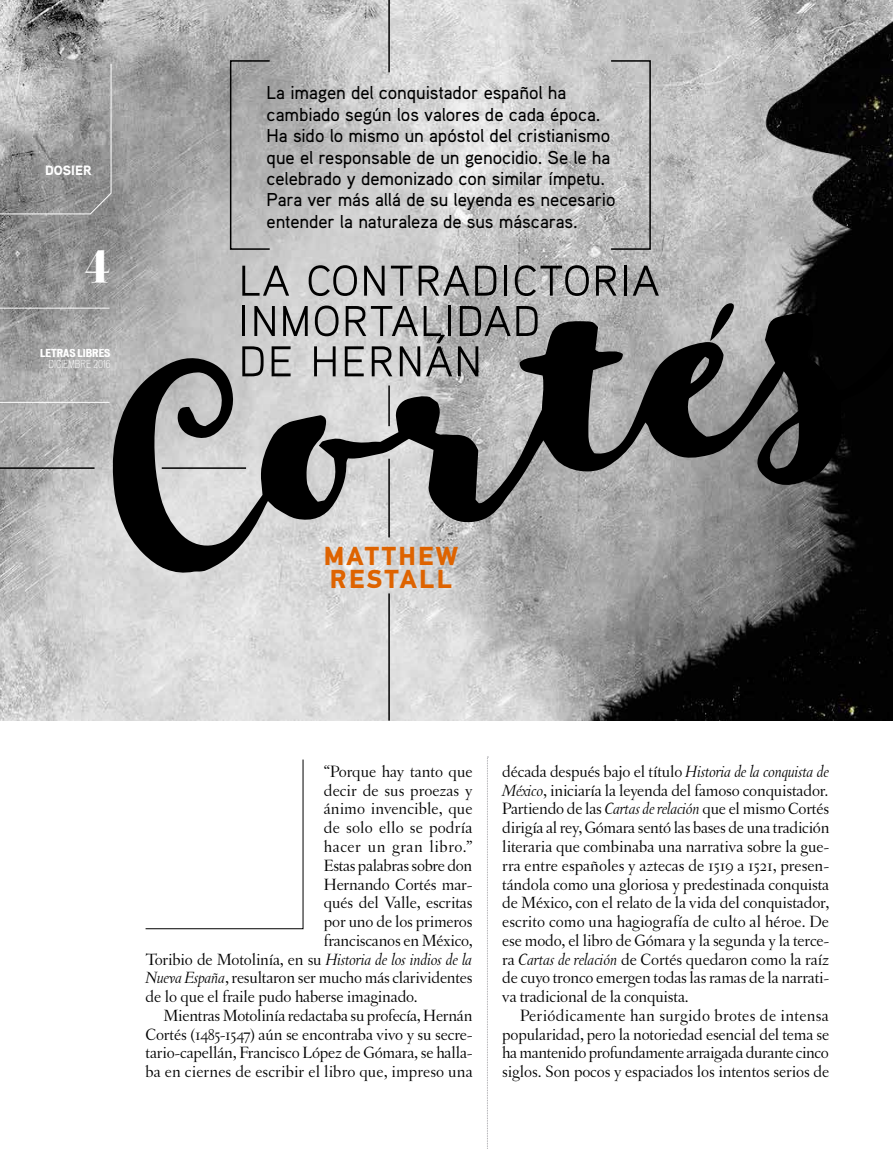
<style>
.page{position:relative;width:893px;height:1149px;background:#fff}
.page>*{position:absolute;margin:0;border:0;box-sizing:border-box;transform-origin:0 0}
.t1{font:57.45px/40.3px "Aaux Pro Light SC";color:#000}
.t2{font:39px "Eloquent JF";color:#fff}
.t3{font:700 26.1px/23.5px "PF Din Text Pro";letter-spacing:.085em;color:#de6300}
.t4{font:500 18.6px/21.3px "Aaux Pro";letter-spacing:-.005em;color:#000}
.t5{font:17.25px/18.8px "Letras Oldstyle";letter-spacing:-.01em;color:#000;text-align:justify}
.t6{font:17.25px "Letras Oldstyle";letter-spacing:.01em;color:#000}
.t7{font:17.25px "Letras Oldstyle";letter-spacing:.03em;color:#000}
.t8{font:900 13.5px "Aaux Pro";color:#fff}
.t9{font:300 condensed 10.5px "Vonnes";color:#fff}
.t10{font:700 expanded 10.5px "Vonnes";color:#fff}
.s1{font-style:italic}
</style>
<div class="page">
<img style="left:0;top:0;width:893px;height:720px">
<svg style="left:487px;top:756px;width:1px;height:393px"></svg>
<svg style="left:302px;top:759px;width:1px;height:169px"></svg>
<div style="left:230px;top:60px;width:40px;height:190px;border:2px solid #000"></div>
<div style="left:610px;top:60px;width:41px;height:190px;border:2px solid #000"></div>
<hr style="left:0;top:467px;width:95px;height:1px;background:#000">
<hr style="left:388px;top:0;width:2px;height:72px;background:#000">
<hr style="left:388px;top:593px;width:2px;height:127px;background:#000">
<svg style="left:0;top:63px;width:111px;height:151px"></svg>
<hr style="left:0;top:308px;width:110px;height:1px;background:#fff">
<hr style="left:0;top:402px;width:110px;height:1px;background:#fff">
<svg style="left:710px;top:303px;width:34px;height:9px"></svg>
<svg style="left:112px;top:312px;width:781px;height:263px"></svg>
<p class="t8" style="left:45px;top:161px;width:48px">DOSIER</p>
<h2 class="t2" style="left:85px;top:240px;width:27px">4</h2>
<p class="t10" style="left:40px;top:346px;width:72px">LETRAS LIBRES</p>
<p class="t9" style="left:48px;top:357px;width:64px">DICIEMBRE 2016</p>
<p class="t4" style="left:267px;top:82px;width:350px">La imagen del conquistador español ha cambiado según los valores de cada época.<br>Ha sido lo mismo un apóstol del cristianismo que el responsable de un genocidio. Se le ha celebrado y demonizado con similar ímpetu.<br>Para ver más allá de su leyenda es necesario entender la naturaleza de sus máscaras.</p>
<h1 class="t1" style="left:238px;top:253px;width:424px">la contradictoria inmortalidad<br>de hernán</h1>
<h3 class="t3" style="left:324px;top:544px;width:136px">MATTHEW<br>RESTALL</h3>
<p class="t5" style="left:324px;top:761px;width:150px">“Porque hay tanto que</p>
<p class="t5" style="left:324px;top:780px;width:150px">decir de sus proezas y</p>
<p class="t5" style="left:324px;top:799px;width:150px">ánimo invencible, que</p>
<p class="t6" style="left:324px;top:817px;width:150px">de solo ello se podría</p>
<p class="t7" style="left:324px;top:836px;width:150px">hacer un gran libro.”</p>
<p class="t5" style="left:324px;top:855px;width:150px">Estas palabras sobre don</p>
<p class="t5" style="left:324px;top:874px;width:150px">Hernando Cortés mar-</p>
<p class="t5" style="left:324px;top:893px;width:150px">qués del Valle, escritas</p>
<p class="t5" style="left:324px;top:911px;width:150px">por uno de los primeros</p>
<p class="t5" style="left:324px;top:930px;width:150px">franciscanos en México,</p>
<p class="t5" style="left:146px;top:949px;width:328px">Toribio de Motolinía, en su <span class="s1">Historia de los indios de la</span></p>
<p class="t5" style="left:146px;top:968px;width:328px"><span class="s1">Nueva España</span>, resultaron ser mucho más clarividentes</p>
<p class="t5" style="left:146px;top:986px;width:274px">de lo que el fraile pudo haberse imaginado.</p>
<p class="t5" style="left:164px;top:1005px;width:310px">Mientras Motolinía redactaba su profecía, Hernán</p>
<p class="t5" style="left:146px;top:1024px;width:328px">Cortés (1485-1547) aún se encontraba vivo y su secre-</p>
<p class="t5" style="left:146px;top:1043px;width:328px">tario-capellán, Francisco López de Gómara, se halla-</p>
<p class="t5" style="left:146px;top:1061px;width:329px">ba en ciernes de escribir el libro que, impreso una</p>
<p class="t5" style="left:502px;top:761px;width:329px">década después bajo el título <span class="s1">Historia de la conquista de México</span>, iniciaría la leyenda del famoso conquistador<span class="s1">.<br></span>Partiendo de las <span class="s1">Cartas de relación</span> que el mismo Cortés dirigía al rey, Gómara sentó las bases de una tradición literaria que combinaba una narrativa sobre la gue&shy;rra entre españoles y aztecas de 1519 a 1521, presen&shy;tándola como una gloriosa y predestinada conquista de México, con el relato de la vida del conquistador, escrito como una hagiografía de culto al héroe. De ese modo, el libro de Gómara y la segunda y la terce&shy;ra <span class="s1">Cartas de relación</span> de Cortés quedaron como la raíz de cuyo tronco emergen todas las ramas de la narrati&shy;va tradicional de la conquista.</p>
<p class="t5" style="left:502px;top:1005px;width:328px;text-indent:18px">Periódicamente han surgido brotes de intensa popularidad, pero la notoriedad esencial del tema se ha mantenido profundamente arraigada durante cinco siglos. Son pocos y espaciados los intentos serios de</p>
</div>
